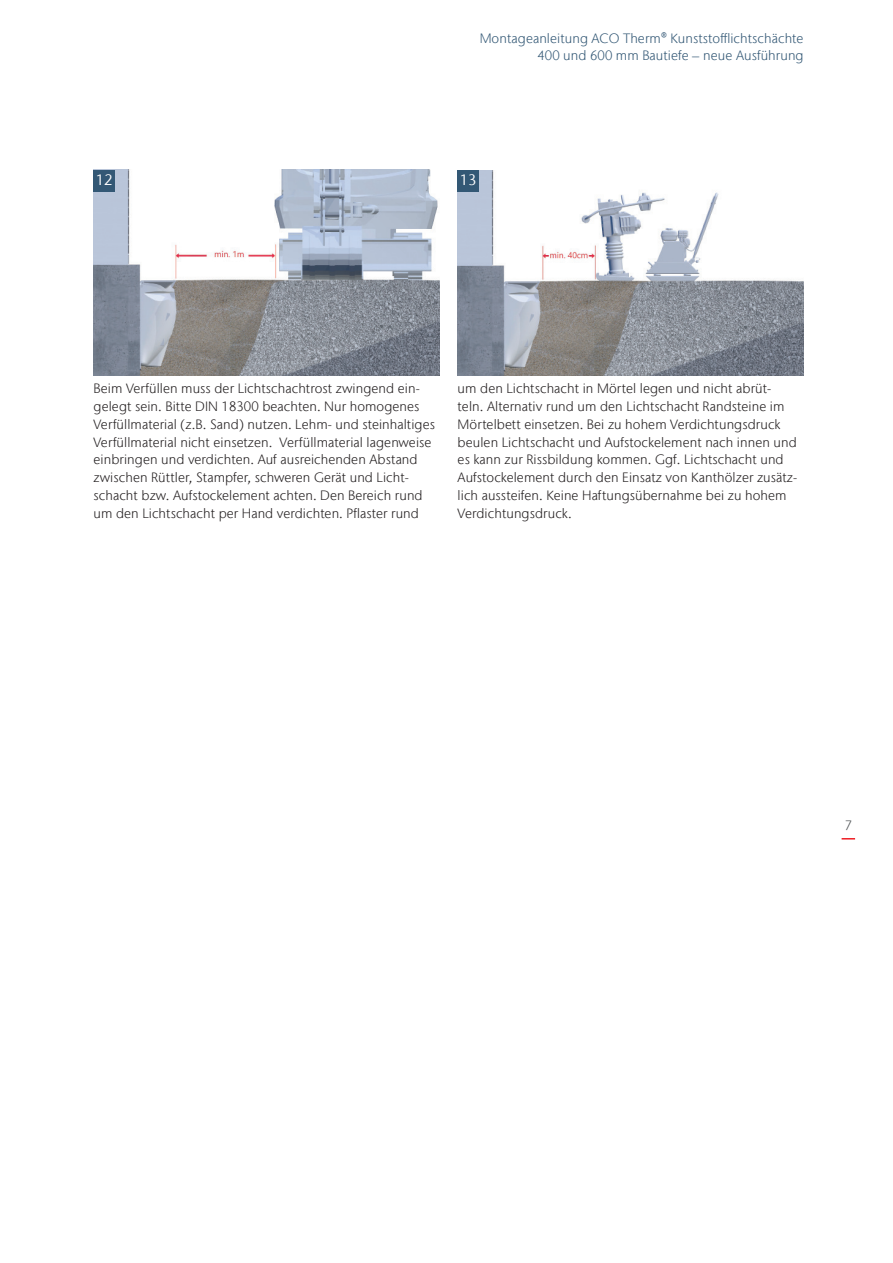
<style>
.page{position:relative;width:893px;height:1263px;background:#fff}
.page>*{position:absolute;margin:0;border:0;box-sizing:border-box;transform-origin:0 0}
.t1{font:15px "Stone Sans IIITC Com";color:#fff}
.t2{font:300 13.5px/17.9px "Stone Sans IIITC Com";letter-spacing:.005em;color:#231f20}
.t3{font:300 13.5px/17.9px "Stone Sans IIITC Com";letter-spacing:.005em;color:#335875;text-align:right}
.t4{font:300 13.5px "Stone Sans IIITC Com";color:#505457}
.s1{font-weight:400}
</style>
<div class="page">
<img style="left:458px;top:170px;width:346px;height:205px">
<img style="left:94px;top:170px;width:346px;height:205px">
<div style="left:94px;top:170px;width:21px;height:21px;background:#335875"></div>
<div style="left:458px;top:170px;width:21px;height:21px;background:#335875"></div>
<svg style="left:842px;top:838px;width:13px;height:1px"></svg>
<p class="t3" style="left:480px;top:29px;width:325px">Montageanleitung ACO Therm<span class="s1">®</span> Kunststofflichtschächte<br>400 und 600 mm Bautiefe – neue Ausführung</p>
<p class="t1" style="left:96px;top:171px;width:18px">12</p>
<p class="t1" style="left:460px;top:171px;width:18px">13</p>
<p class="t2" style="left:94px;top:379px;width:343px">Beim Verfüllen muss der Lichtschachtrost zwingend ein&shy;gelegt sein. Bitte DIN 18300 beachten. Nur homogenes Verfüllmaterial (z.B. Sand) nutzen. Lehm- und steinhaltiges Verfüllmaterial nicht einsetzen. Verfüllmaterial lagenweise einbringen und verdichten. Auf ausreichenden Abstand zwischen Rüttler, Stampfer, schweren Gerät und Licht&shy;schacht bzw. Aufstockelement achten. Den Bereich rund um den Lichtschacht per Hand verdichten. Pflaster rund</p>
<p class="t2" style="left:458px;top:379px;width:341px">um den Lichtschacht in Mörtel legen und nicht abrüt&shy;teln. Alternativ rund um den Lichtschacht Randsteine im Mörtelbett einsetzen. Bei zu hohem Verdichtungsdruck beulen Lichtschacht und Aufstockelement nach innen und es kann zur Rissbildung kommen. Ggf. Lichtschacht und Aufstockelement durch den Einsatz von Kanthölzer zusätz&shy;lich aussteifen. Keine Haftungsübernahme bei zu hohem Verdichtungsdruck.</p>
<p class="t4" style="left:845px;top:816px;width:9px">7</p>
</div>
